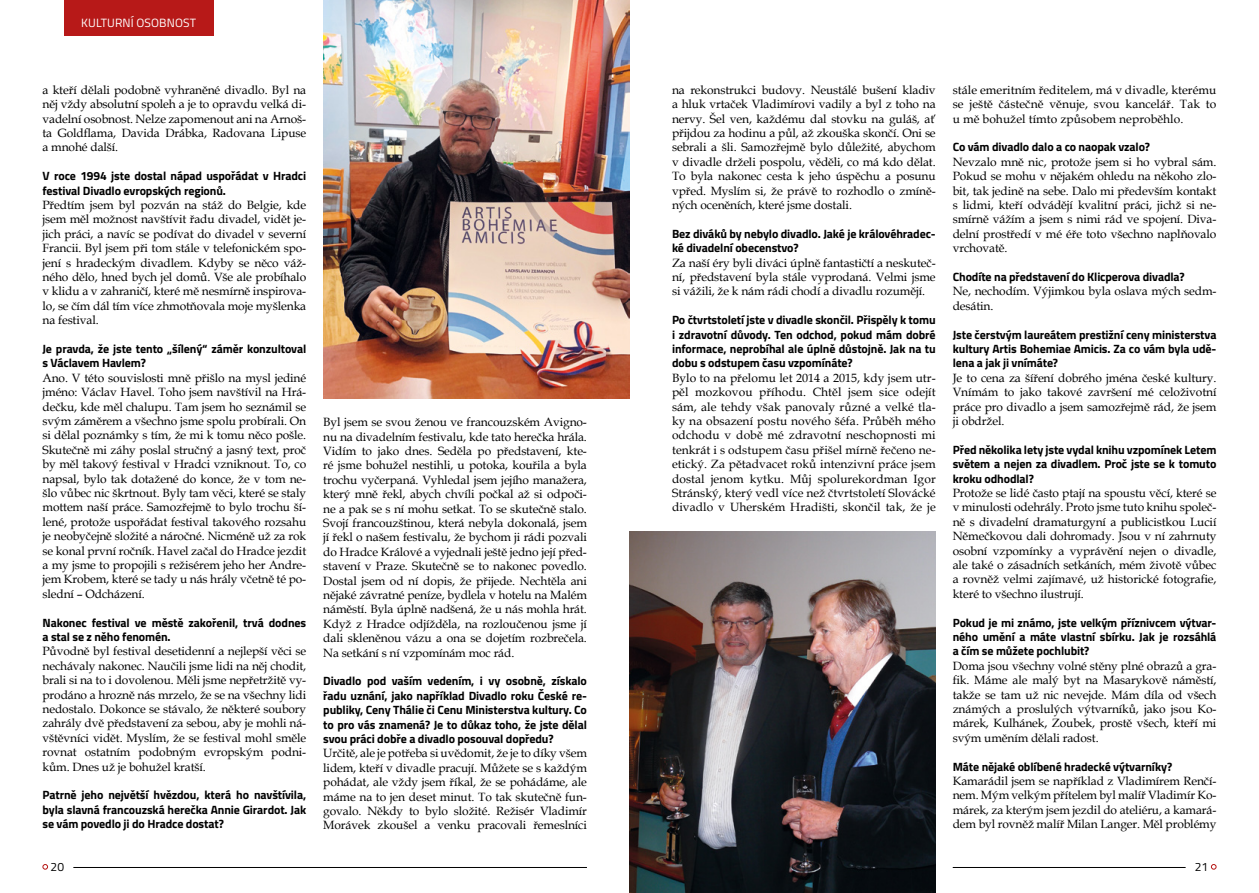
<style>
.page{position:relative;width:1259px;height:893px;background:#fff}
.page>*{position:absolute;margin:0;border:0;box-sizing:border-box;transform-origin:0 0}
.t1{font:12px/14.4px "Book Antiqua";letter-spacing:-.01em;color:#000;text-align:justify}
.t2{font:700 12px/14.4px "Titillium";letter-spacing:-.01em;color:#000;text-align:justify}
.t3{font:12px "Titillium Web";letter-spacing:.01em;color:#fff}
.t4{font:12px "Titillium Web";color:#000}
</style>
<div class="page">
<svg style="left:43px;top:864px;width:5px;height:5px"></svg>
<hr style="left:73px;top:867px;width:514px;height:1px;background:#000">
<svg style="left:1211px;top:864px;width:5px;height:5px"></svg>
<hr style="left:952px;top:867px;width:233px;height:1px;background:#000">
<div style="left:64px;top:0;width:150px;height:35px;background:#b71918"></div>
<img style="left:323px;top:0;width:306px;height:399px">
<img style="left:629px;top:531px;width:306px;height:362px">
<p class="t3" style="left:81px;top:14px;width:116px">KULTURNÍ OSOBNOST</p>
<p class="t1" style="left:43px;top:82px;width:265px">a kteří dělali podobně vyhraněné divadlo. Byl na něj vždy absolutní spoleh a je to opravdu velká di&shy;vadelní osobnost. Nelze zapomenout ani na Arnoš&shy;ta Goldflama, Davida Drábka, Radovana Lipuse a mnohé další.</p>
<p class="t2" style="left:43px;top:168px;width:265px">V roce 1994 jste dostal nápad uspořádat v Hradci festival Divadlo evropských regionů.</p>
<p class="t1" style="left:43px;top:197px;width:265px">Předtím jsem byl pozván na stáž do Belgie, kde jsem měl možnost navštívit řadu divadel, vidět je&shy;jich práci, a navíc se podívat do divadel v severní Francii. Byl jsem při tom stále v telefonickém spo&shy;jení s hradeckým divadlem. Kdyby se něco váž&shy;ného dělo, hned bych jel domů. Vše ale probíhalo v klidu a v zahraničí, které mě nesmírně inspirova&shy;lo, se čím dál tím více zhmotňovala moje myšlenka na festival.</p>
<p class="t2" style="left:43px;top:341px;width:265px">Je pravda, že jste tento „šílený“ záměr konzultoval s Václavem Havlem?</p>
<p class="t1" style="left:43px;top:370px;width:265px">Ano. V této souvislosti mně přišlo na mysl jediné jméno: Václav Havel. Toho jsem navštívil na Hrá&shy;dečku, kde měl chalupu. Tam jsem ho seznámil se svým záměrem a všechno jsme spolu probírali. On si dělal poznámky s tím, že mi k tomu něco pošle.<br>Skutečně mi záhy poslal stručný a jasný text, proč by měl takový festival v Hradci vzniknout. To, co napsal, bylo tak dotažené do konce, že v tom ne&shy;šlo vůbec nic škrtnout. Byly tam věci, které se staly mottem naší práce. Samozřejmě to bylo trochu ší&shy;lené, protože uspořádat festival takového rozsahu je neobyčejně složité a náročné. Nicméně už za rok se konal první ročník. Havel začal do Hradce jezdit a my jsme to propojili s režisérem jeho her Andre&shy;jem Krobem, které se tady u nás hrály včetně té po&shy;slední – Odcházení.</p>
<p class="t2" style="left:43px;top:615px;width:265px">Nakonec festival ve městě zakořenil, trvá dodnes a stal se z něho fenomén.</p>
<p class="t1" style="left:43px;top:644px;width:265px">Původně byl festival desetidenní a nejlepší věci se nechávaly nakonec. Naučili jsme lidi na něj chodit, brali si na to i dovolenou. Měli jsme nepřetržitě vy&shy;prodáno a hrozně nás mrzelo, že se na všechny lidi nedostalo. Dokonce se stávalo, že některé soubory zahrály dvě představení za sebou, aby je mohli ná&shy;vštěvníci vidět. Myslím, že se festival mohl směle rovnat ostatním podobným evropským podni&shy;kům. Dnes už je bohužel kratší.</p>
<p class="t2" style="left:43px;top:787px;width:265px">Patrně jeho největší hvězdou, která ho navštívila, byla slavná francouzská herečka Annie Girardot. Jak se vám povedlo ji do Hradce dostat?</p>
<p class="t4" style="left:51px;top:858px;width:15px">20</p>
<p class="t1" style="left:323px;top:415px;width:265px">Byl jsem se svou ženou ve francouzském Avigno&shy;nu na divadelním festivalu, kde tato herečka hrála.<br>Vidím to jako dnes. Seděla po představení, kte&shy;ré jsme bohužel nestihli, u potoka, kouřila a byla trochu vyčerpaná. Vyhledal jsem jejího manažera, který mně řekl, abych chvíli počkal až si odpoči&shy;ne a pak se s ní mohu setkat. To se skutečně stalo.<br>Svojí francouzštinou, která nebyla dokonalá, jsem jí řekl o našem festivalu, že bychom ji rádi pozvali do Hradce Králové a vyjednali ještě jedno její před&shy;stavení v Praze. Skutečně se to nakonec povedlo.<br>Dostal jsem od ní dopis, že přijede. Nechtěla ani nějaké závratné peníze, bydlela v hotelu na Malém náměstí. Byla úplně nadšená, že u nás mohla hrát.<br>Když z Hradce odjížděla, na rozloučenou jsme jí dali skleněnou vázu a ona se dojetím rozbrečela.<br>Na setkání s ní vzpomínám moc rád.</p>
<p class="t2" style="left:323px;top:673px;width:265px">Divadlo pod vaším vedením, i vy osobně, získalo řadu uznání, jako například Divadlo roku České re&shy;publiky, Ceny Thálie či Cenu Ministerstva kultury. Co to pro vás znamená? Je to důkaz toho, že jste dělal svou práci dobře a divadlo posouval dopředu?</p>
<p class="t1" style="left:323px;top:746px;width:265px">Určitě, ale je potřeba si uvědomit, že je to díky všem lidem, kteří v divadle pracují. Můžete se s každým pohádat, ale vždy jsem říkal, že se pohádáme, ale máme na to jen deset minut. To tak skutečně fun&shy;govalo. Někdy to bylo složité. Režisér Vladimír Morávek zkoušel a venku pracovali řemeslníci</p>
<p class="t1" style="left:672px;top:82px;width:265px">na rekonstrukci budovy. Neustálé bušení kladiv a hluk vrtaček Vladimírovi vadily a byl z toho na nervy. Šel ven, každému dal stovku na guláš, ať přijdou za hodinu a půl, až zkouška skončí. Oni se sebrali a šli. Samozřejmě bylo důležité, abychom v divadle drželi pospolu, věděli, co má kdo dělat.<br>To byla nakonec cesta k jeho úspěchu a posunu vpřed. Myslím si, že právě to rozhodlo o zmíně&shy;ných oceněních, které jsme dostali.</p>
<p class="t2" style="left:672px;top:226px;width:265px">Bez diváků by nebylo divadlo. Jaké je královéhradec&shy;ké divadelní obecenstvo?</p>
<p class="t1" style="left:672px;top:255px;width:265px">Za naší éry byli diváci úplně fantastičtí a neskuteč&shy;ní, představení byla stále vyprodaná. Velmi jsme si vážili, že k nám rádi chodí a divadlu rozumějí.</p>
<p class="t2" style="left:672px;top:312px;width:265px">Po čtvrtstoletí jste v divadle skončil. Přispěly k tomu i zdravotní důvody. Ten odchod, pokud mám dobré informace, neprobíhal ale úplně důstojně. Jak na tu dobu s odstupem času vzpomínáte?</p>
<p class="t1" style="left:672px;top:370px;width:265px">Bylo to na přelomu let 2014 a 2015, kdy jsem utr&shy;pěl mozkovou příhodu. Chtěl jsem sice odejít sám, ale tehdy však panovaly různé a velké tla&shy;ky na obsazení postu nového šéfa. Průběh mého odchodu v době mé zdravotní neschopnosti mi tenkrát i s odstupem času přišel mírně řečeno ne&shy;etický. Za pětadvacet roků intenzivní práce jsem dostal jenom kytku. Můj spolurekordman Igor Stránský, který vedl více než čtvrtstoletí Slovácké divadlo v Uherském Hradišti, skončil tak, že je</p>
<p class="t1" style="left:952px;top:82px;width:265px">stále emeritním ředitelem, má v divadle, kterému se ještě částečně věnuje, svou kancelář. Tak to u mě bohužel tímto způsobem neproběhlo.</p>
<p class="t2" style="left:952px;top:139px;width:199px">Co vám divadlo dalo a co naopak vzalo?</p>
<p class="t1" style="left:952px;top:154px;width:265px">Nevzalo mně nic, protože jsem si ho vybral sám.<br>Pokud se mohu v nějakém ohledu na někoho zlo&shy;bit, tak jedině na sebe. Dalo mi především kontakt s lidmi, kteří odvádějí kvalitní práci, jichž si ne&shy;smírně vážím a jsem s nimi rád ve spojení. Diva&shy;delní prostředí v mé éře toto všechno naplňovalo vrchovatě.</p>
<p class="t2" style="left:952px;top:269px;width:233px">Chodíte na představení do Klicperova divadla?</p>
<p class="t1" style="left:952px;top:284px;width:265px">Ne, nechodím. Výjimkou byla oslava mých sedm&shy;desátin.</p>
<p class="t2" style="left:952px;top:327px;width:265px">Jste čerstvým laureátem prestižní ceny ministerstva kultury Artis Bohemiae Amicis. Za co vám byla udě&shy;lena a jak ji vnímáte?</p>
<p class="t1" style="left:952px;top:370px;width:265px">Je to cena za šíření dobrého jména české kultury.<br>Vnímám to jako takové završení mé celoživotní práce pro divadlo a jsem samozřejmě rád, že jsem ji obdržel.</p>
<p class="t2" style="left:952px;top:442px;width:265px">Před několika lety jste vydal knihu vzpomínek Letem světem a nejen za divadlem. Proč jste se k tomuto kroku odhodlal?</p>
<p class="t1" style="left:952px;top:485px;width:265px">Protože se lidé často ptají na spoustu věcí, které se v minulosti odehrály. Proto jsme tuto knihu společ&shy;ně s divadelní dramaturgyní a publicistkou Lucií Němečkovou dali dohromady. Jsou v ní zahrnuty osobní vzpomínky a vyprávění nejen o divadle, ale také o zásadních setkáních, mém životě vůbec a rovněž velmi zajímavé, už historické fotografie, které to všechno ilustrují.</p>
<p class="t2" style="left:952px;top:615px;width:265px">Pokud je mi známo, jste velkým příznivcem výtvar&shy;ného umění a máte vlastní sbírku. Jak je rozsáhlá a čím se můžete pochlubit?</p>
<p class="t1" style="left:952px;top:658px;width:265px">Doma jsou všechny volné stěny plné obrazů a gra&shy;fik. Máme ale malý byt na Masarykově náměstí, takže se tam už nic nevejde. Mám díla od všech známých a proslulých výtvarníků, jako jsou Ko&shy;márek, Kulhánek, Zoubek, prostě všech, kteří mi svým uměním dělali radost.</p>
<p class="t2" style="left:952px;top:759px;width:221px">Máte nějaké oblíbené hradecké výtvarníky?</p>
<p class="t1" style="left:952px;top:773px;width:265px">Kamarádil jsem se například z Vladimírem Renčí&shy;nem. Mým velkým přítelem byl malíř Vladimír Ko&shy;márek, za kterým jsem jezdil do ateliéru, a kamará&shy;dem byl rovněž malíř Milan Langer. Měl problémy</p>
<p class="t4" style="left:1195px;top:858px;width:15px">21</p>
</div>
